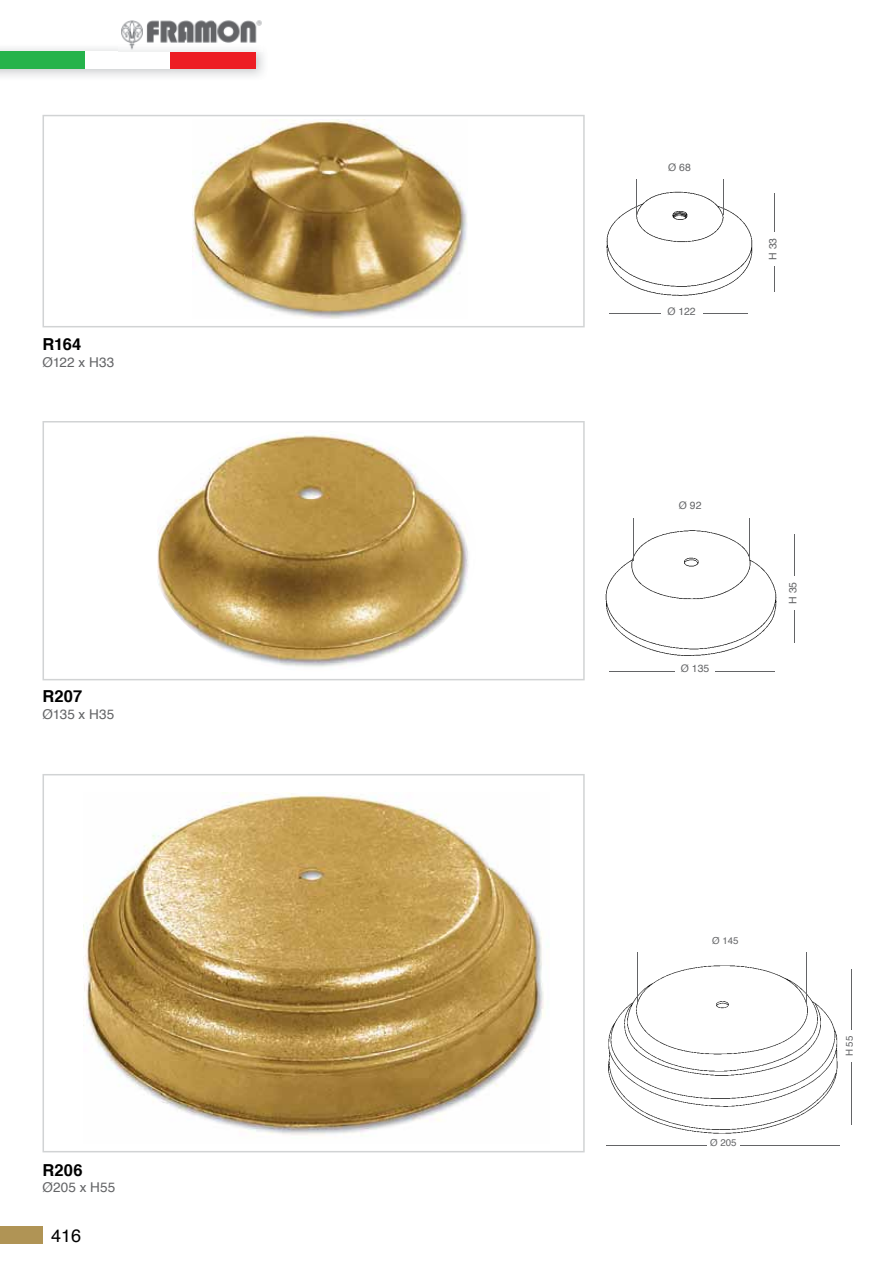
<style>
.page{position:relative;width:893px;height:1263px;background:#fff}
.page>*{position:absolute;margin:0;border:0;box-sizing:border-box;transform-origin:0 0}
.t1{font:18px "Helvetica";color:#000}
.t2{font:700 16.5px "Helvetica";letter-spacing:.005em;color:#000}
.t3{font:13.5px "Helvetica";letter-spacing:.015em;color:#636466}
.t4{font:10.35px "Helvetica";color:#636466}
.t5{font:9.75px "Helvetica";color:#636466}
</style>
<div class="page">
<div style="left:0;top:1227px;width:43px;height:17px;background:#b09455"></div>
<img style="left:0;top:48px;width:264px;height:29px">
<div style="left:0;top:51px;width:85px;height:17px;background:#25b34b"></div>
<div style="left:85px;top:51px;width:85px;height:17px;background:#fff"></div>
<div style="left:170px;top:51px;width:85px;height:17px;background:#ed1d24"></div>
<img style="left:118px;top:20px;width:145px;height:31px">
<svg style="left:43px;top:774px;width:542px;height:378px"></svg>
<svg style="left:43px;top:115px;width:542px;height:212px"></svg>
<svg style="left:43px;top:421px;width:542px;height:259px"></svg>
<img style="left:192px;top:119px;width:276px;height:199px">
<img style="left:606px;top:191px;width:147px;height:105px">
<hr style="left:774px;top:193px;width:1px;height:99px;background:#636466">
<hr style="left:610px;top:313px;width:138px;height:1px;background:#636466">
<div style="left:769px;top:232px;width:12px;height:34px;background:#fff"></div>
<div style="left:661px;top:307px;width:41px;height:16px;background:#fff"></div>
<hr style="left:636px;top:166px;width:1px;height:48px;background:#636466">
<hr style="left:723px;top:171px;width:1px;height:43px;background:#636466">
<div style="left:634px;top:163px;width:91px;height:15px;background:#fff"></div>
<img style="left:84px;top:793px;width:465px;height:350px">
<img style="left:157px;top:430px;width:319px;height:241px">
<img style="left:606px;top:530px;width:171px;height:126px">
<hr style="left:794px;top:534px;width:1px;height:108px;background:#636466">
<hr style="left:609px;top:671px;width:166px;height:1px;background:#636466">
<div style="left:789px;top:576px;width:12px;height:34px;background:#fff"></div>
<div style="left:676px;top:664px;width:39px;height:14px;background:#fff"></div>
<hr style="left:633px;top:511px;width:1px;height:50px;background:#636466">
<hr style="left:749px;top:507px;width:1px;height:54px;background:#636466">
<div style="left:629px;top:501px;width:122px;height:17px;background:#fff"></div>
<img style="left:608px;top:965px;width:230px;height:169px">
<hr style="left:851px;top:969px;width:1px;height:155px;background:#636466">
<hr style="left:606px;top:1145px;width:233px;height:1px;background:#636466">
<div style="left:845px;top:1030px;width:16px;height:32px;background:#fff"></div>
<div style="left:707px;top:1139px;width:33px;height:13px;background:#fff"></div>
<hr style="left:637px;top:943px;width:1px;height:60px;background:#636466">
<hr style="left:806px;top:946px;width:1px;height:57px;background:#636466">
<div style="left:636px;top:937px;width:178px;height:15px;background:#fff"></div>
<p class="t2" style="left:43px;top:331px;width:40px">R164</p>
<p class="t3" style="left:43px;top:351px;width:73px">Ø122 x H33</p>
<p class="t2" style="left:43px;top:683px;width:41px">R207</p>
<p class="t3" style="left:43px;top:703px;width:73px">Ø135 x H35</p>
<p class="t2" style="left:43px;top:1157px;width:42px">R206</p>
<p class="t3" style="left:43px;top:1177px;width:74px">Ø205 x H55</p>
<h1 class="t1" style="left:51px;top:1222px;width:32px">416</h1>
<p class="t4" style="left:668px;top:159px;width:24px">Ø 68</p>
<p class="t4" style="left:667px;top:303px;width:30px">Ø 122</p>
<p class="t4" style="left:765px;top:260px;width:24px;rotate:-90deg">H 33</p>
<p class="t4" style="left:679px;top:497px;width:24px">Ø 92</p>
<p class="t4" style="left:681px;top:660px;width:30px">Ø 135</p>
<p class="t4" style="left:785px;top:604px;width:24px;rotate:-90deg">H 35</p>
<p class="t5" style="left:712px;top:933px;width:28px">Ø 145</p>
<p class="t5" style="left:710px;top:1135px;width:28px">Ø 205</p>
<p class="t5" style="left:842px;top:1056px;width:22px;rotate:-90deg">H 55</p>
</div>
